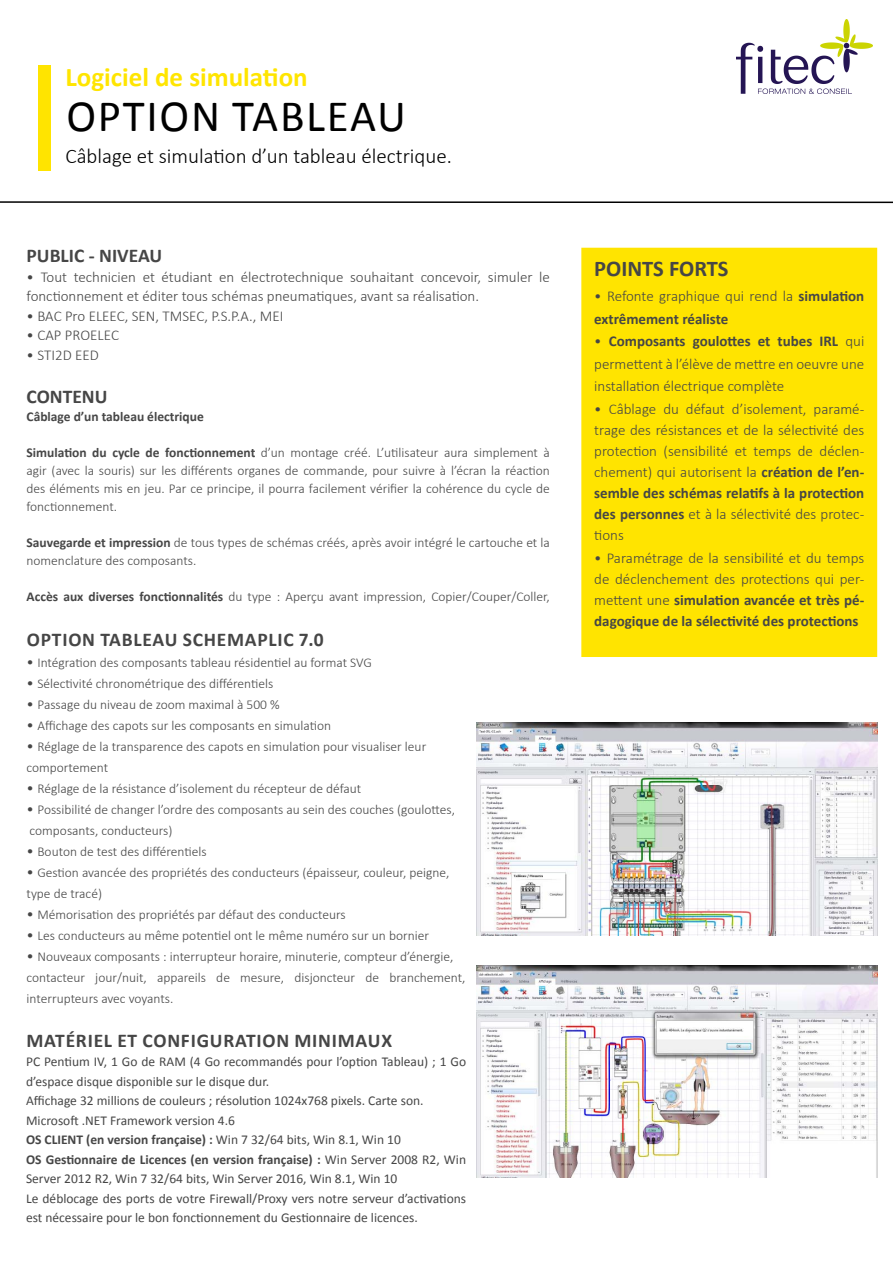
<style>
.page{position:relative;width:893px;height:1263px;background:#fff}
.page>*{position:absolute;margin:0;border:0;box-sizing:border-box;transform-origin:0 0}
.t1{font:45px "Calibri";letter-spacing:.04em;color:#000}
.t2{font:700 27px "Calibri";color:#ffe501}
.t3{font:700 22.5px "Calibri";color:#464646}
.t4{font:300 21px "Calibri";color:#000}
.t5{font:700 19.5px "Calibri";letter-spacing:.02em;color:#464646}
.t6{font:700 19.5px "Calibri";color:#464646}
.t7{font:700 19.5px "Calibri";letter-spacing:.04em;color:#464646}
.t8{font:300 15px/21px "Calibri";color:#464646;text-align:justify}
.t9{font:700 15px/22.5px "Calibri";color:#464646}
.t10{font:300 13.5px/21px "Calibri";color:#464646}
.t11{font:13.5px/19.5px "Calibri";color:#464646}
.t12{font:700 13.5px "Calibri";color:#464646}
.s1{font-weight:700}
.s2{font-size:15px}
.s3{font-weight:300}
</style>
<div class="page">
<div style="left:39px;top:66px;width:12px;height:105px;background:#ffe400"></div>
<hr style="left:0;top:201px;width:893px;height:2px;background:#000">
<div style="left:581px;top:248px;width:296px;height:409px;background:#ffe400"></div>
<img style="left:737px;top:20px;width:135px;height:74px">
<img style="left:477px;top:723px;width:400px;height:212px">
<img style="left:477px;top:965px;width:400px;height:213px">
<h2 class="t2" style="left:66px;top:60px;width:244px">Logiciel de simulation</h2>
<h1 class="t1" style="left:66px;top:87px;width:341px">OPTION TABLEAU</h1>
<h3 class="t4" style="left:66px;top:143px;width:388px">Câblage et simulation d’un tableau électrique.</h3>
<h3 class="t6" style="left:27px;top:243px;width:137px">PUBLIC - NIVEAU</h3>
<p class="t8" style="left:27px;top:267px;width:525px;line-height:19.5px">• Tout technicien et étudiant en électrotechnique souhaitant concevoir, simuler le fonctionnement et éditer tous schémas pneumatiques, avant sa réalisation.</p>
<p class="t8" style="left:27px;top:305px;width:258px">• BAC Pro ELEEC, SEN, TMSEC, P.S.P.A., MEI</p>
<p class="t8" style="left:27px;top:325px;width:94px">• CAP PROELEC</p>
<p class="t8" style="left:27px;top:344px;width:74px">• STI2D EED</p>
<h3 class="t6" style="left:27px;top:384px;width:82px">CONTENU</h3>
<p class="t12" style="left:27px;top:408px;width:179px">Câblage d’un tableau électrique</p>
<p class="t10" style="left:27px;top:444px;width:525px;line-height:18px;text-align:justify"><span class="s1">Simulation du cycle de fonctionnement</span> d’un montage créé. L’utilisateur aura simplement à agir (avec la souris) sur les différents organes de commande, pour suivre à l’écran la réaction des éléments mis en jeu. Par ce principe, il pourra facilement vérifier la cohérence du cycle de fonctionnement.</p>
<p class="t10" style="left:27px;top:534px;width:525px;line-height:18px"><span class="s1">Sauvegarde et impression</span> de tous types de schémas créés, après avoir intégré le cartouche et la nomenclature des composants.</p>
<p class="t10" style="left:27px;top:586px;width:525px"><span class="s1">Accès aux diverses fonctionnalités</span> du type : Aperçu avant impression, Copier/Couper/Coller,</p>
<h3 class="t5" style="left:27px;top:627px;width:26px">Option</h3>
<h3 class="t7" style="left:100px;top:627px;width:225px">TABLEAU SCHEMAPLIC 7.0</h3>
<p class="t10" style="left:27px;top:652px;width:347px"><span class="s2">•</span> Intégration des composants tableau résidentiel au format SVG</p>
<p class="t10" style="left:27px;top:673px;width:248px"><span class="s2">•</span> Sélectivité chronométrique des différentiels</p>
<p class="t10" style="left:27px;top:694px;width:255px"><span class="s2">•</span> Passage du niveau de zoom maximal à 500 %</p>
<p class="t10" style="left:27px;top:715px;width:306px"><span class="s2">•</span> Affichage des capots sur les composants en simulation</p>
<p class="t10" style="left:27px;top:736px;width:401px"><span class="s2">•</span> Réglage de la transparence des capots en simulation pour visualiser leur comportement</p>
<p class="t10" style="left:27px;top:778px;width:336px"><span class="s2">•</span> Réglage de la résistance d’isolement du récepteur de défaut</p>
<p class="t10" style="left:27px;top:799px;width:430px"><span class="s2">•</span> Possibilité de changer l’ordre des composants au sein des couches (goulottes, composants, conducteurs)</p>
<p class="t10" style="left:27px;top:841px;width:181px"><span class="s2">•</span> Bouton de test des différentiels</p>
<p class="t10" style="left:27px;top:862px;width:424px"><span class="s2">•</span> Gestion avancée des propriétés des conducteurs (épaisseur, couleur, peigne, type de tracé)</p>
<p class="t10" style="left:27px;top:904px;width:321px"><span class="s2">•</span> Mémorisation des propriétés par défaut des conducteurs</p>
<p class="t10" style="left:27px;top:925px;width:404px"><span class="s2">•</span> Les conducteurs au même potentiel ont le même numéro sur un bornier</p>
<p class="t10" style="left:27px;top:946px;width:441px"><span class="s2">•</span> Nouveaux composants : interrupteur horaire, minuterie, compteur d’énergie, contacteur jour/nuit, appareils de mesure, disjoncteur de branchement, interrupteurs avec voyants.</p>
<h3 class="t5" style="left:26px;top:1028px;width:14px">mat</h3>
<h3 class="t5" style="left:66px;top:1028px;width:20px">ériel</h3>
<h3 class="t5" style="left:117px;top:1028px;width:37px">et confi</h3>
<h3 class="t5" style="left:197px;top:1028px;width:26px">guration</h3>
<h3 class="t5" style="left:294px;top:1028px;width:13px">minima</h3>
<h3 class="t5" style="left:368px;top:1028px;width:26px">UX</h3>
<p class="t11" style="left:26px;top:1052px;width:442px">PC Pentium IV, 1 Go de RAM (4 Go recommandés pour l’option Tableau) ; 1 Go d’espace disque disponible sur le disque dur.<br>Affichage 32 millions de couleurs ; résolution 1024x768 pixels. Carte son.<br>Microsoft .NET Framework version 4.6<br><span class="s1">OS CLIENT (en version française) :</span> Win 7 32/64 bits, Win 8.1, Win 10<br><span class="s1">OS Gestionnaire de Licences (en version française) :</span> Win Server 2008 R2, Win Server 2012 R2, Win 7 32/64 bits, Win Server 2016, Win 8.1, Win 10<br>Le déblocage des ports de votre Firewall/Proxy vers notre serveur d’activations est nécessaire pour le bon fonctionnement du Gestionnaire de licences.</p>
<h3 class="t3" style="left:594px;top:254px;width:136px">POINTS FORTS</h3>
<p class="t9" style="left:594px;top:285px;width:272px"><span class="s3">• Refonte graphique qui rend la</span> simulation extrêmement réaliste</p>
<p class="t8" style="left:594px;top:330px;width:272px;line-height:22.5px">• <span class="s1">Composants goulottes et tubes IRL</span> qui permettent à l’élève de mettre en oeuvre une installation électrique complète</p>
<p class="t8" style="left:594px;top:398px;width:272px">• Câblage du défaut d’isolement, paramé&shy;trage des résistances et de la sélectivité des protection (sensibilité et temps de déclen&shy;chement) qui autorisent la <span class="s1">création de l’en&shy;semble des schémas relatifs à la protection des personnes</span> et à la sélectivité des protec&shy;tions</p>
<p class="t8" style="left:594px;top:547px;width:271px">• Paramétrage de la sensibilité et du temps de déclenchement des protections qui per&shy;mettent une <span class="s1">simulation avancée et très pé&shy;dagogique de la sélectivité des protections</span></p>
</div>
